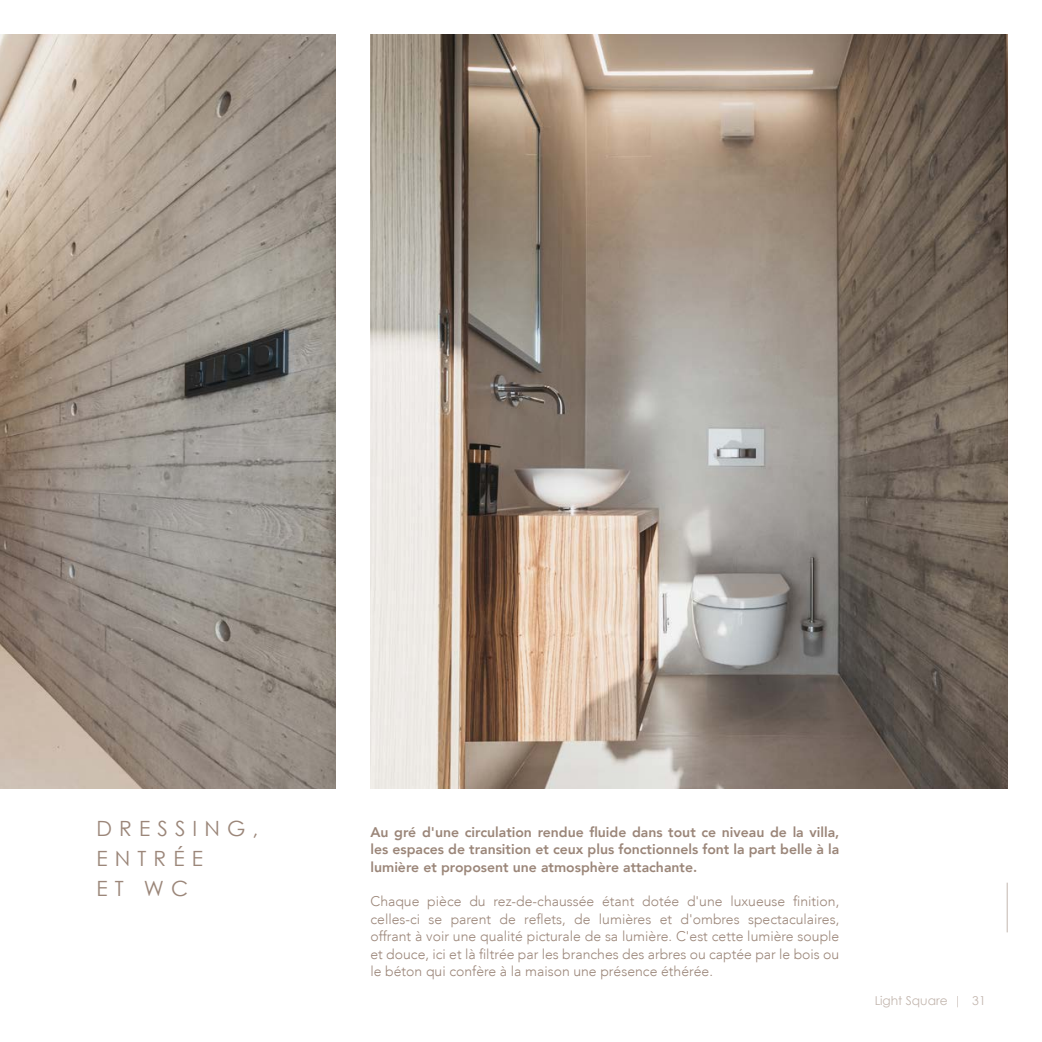
<style>
.page{position:relative;width:1042px;height:1042px;background:#fff}
.page>*{position:absolute;margin:0;border:0;box-sizing:border-box;transform-origin:0 0}
.t1{font:21px "Century Gothic";letter-spacing:.34em;color:#9b8679}
.t2{font:300 14px/17.3px "Avenir LT";color:#9b8679;text-align:justify}
.t3{font:800 14px/17.3px "Avenir";color:#9b8679;text-align:justify}
.t4{font:12.25px "Century Gothic";color:#9b8679}
</style>
<div class="page">
<hr style="left:1007px;top:882px;width:1px;height:50px;background:#9b8679">
<img style="left:0;top:35px;width:336px;height:753px">
<img style="left:371px;top:35px;width:636px;height:753px">
<p class="t1" style="left:96px;top:814px;width:164px">DRESSING,</p>
<p class="t1" style="left:96px;top:843px;width:108px">ENTRÉE</p>
<p class="t1" style="left:96px;top:873px;width:93px">ET WC</p>
<p class="t3" style="left:370px;top:823px;width:470px">Au gré d'une circulation rendue fluide dans tout ce niveau de la villa, les espaces de transition et ceux plus fonctionnels font la part belle à la lumière et proposent une atmosphère attachante.</p>
<p class="t2" style="left:370px;top:893px;width:470px">Chaque pièce du rez-de-chaussée étant dotée d'une luxueuse finition, celles-ci se parent de reflets, de lumières et d'ombres spectaculaires, offrant à voir une qualité picturale de sa lumière. C'est cette lumière souple et douce, ici et là filtrée par les branches des arbres ou captée par le bois ou le béton qui confère à la maison une présence éthérée.</p>
<p class="t4" style="left:874px;top:992px;width:113px">Light Square | 31</p>
</div>
